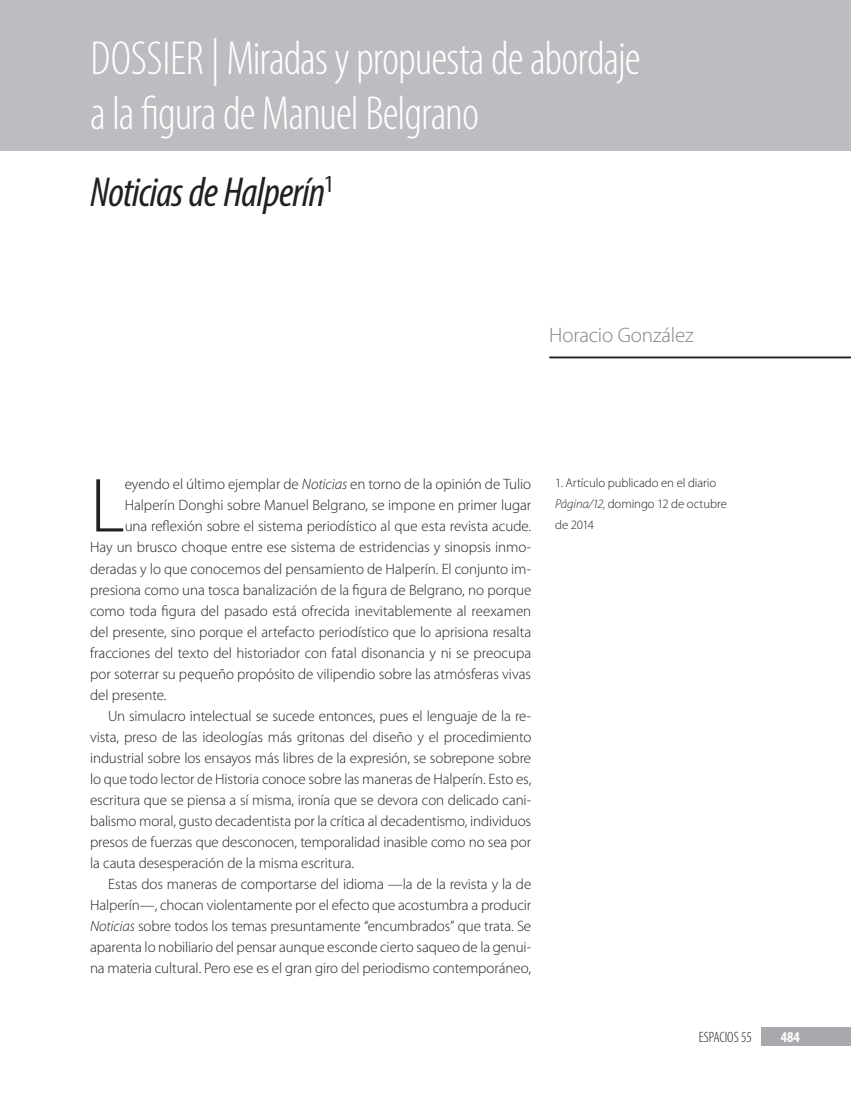
<style>
.page{position:relative;width:851px;height:1098px;background:#fff}
.page>*{position:absolute;margin:0;border:0;box-sizing:border-box;transform-origin:0 0}
.Texto_central_letra{font:300 77.25px "Myriad Pro";color:#231f20}
.t1{font:300 condensed 48px/55.5px "Myriad Pro";letter-spacing:-.02em;color:#fff}
.Titulo_nota{font:italic condensed 42px "Myriad Pro";letter-spacing:-.02em;color:#231f20}
.t2{font:300 21px "Myriad Pro";letter-spacing:-.01em;color:#808285}
.Texto_central{font:300 15px/21px "Myriad Pro";letter-spacing:-.01em;color:#231f20;text-align:justify}
.Texto_central_letra-2{font:300 15px "Myriad Pro";letter-spacing:-.005em;color:#231f20}
.pie_de_pagina{font:300 condensed 15px "Myriad Pro";color:#231f20}
.pie_de_pagina-2{font:700 condensed 15px "Myriad Pro";color:#fff}
.Notas_al_pie{font:300 12.75px/21px "Myriad Pro";letter-spacing:-.005em;color:#231f20}
.s1{font-style:italic}
</style>
<div class="page">
<div style="left:760px;top:1027px;width:90px;height:18px;background:#a8a9ad"></div>
<div style="left:0;top:0;width:850px;height:151px;background:#bcbdc0"></div>
<hr style="left:549px;top:356px;width:301px;height:2px;background:#231f20">
<h2 class="t1" style="left:90px;top:31px;width:552px">DOSSIER | Miradas y propuesta de abordaje a la figura de Manuel Belgrano</h2>
<p class="Titulo_nota" style="left:90px;top:166px;width:245px">Noticias de Halperín<sup>1</sup></p>
<h3 class="t2" style="left:549px;top:324px;width:146px">Horacio González</h3>
<p class="Texto_central_letra" style="left:90px;top:463px;width:36px">L</p>
<p class="Texto_central_letra-2" style="left:125px;top:476px;width:408px">eyendo el último ejemplar de <span class="s1">Noticias</span> en torno de la opinión de Tulio</p>
<p class="Texto_central_letra-2" style="left:125px;top:497px;width:408px">Halperín Donghi sobre Manuel Belgrano, se impone en primer lugar</p>
<p class="Texto_central_letra-2" style="left:125px;top:518px;width:408px">una reflexión sobre el sistema periodístico al que esta revista acude.</p>
<p class="Texto_central_letra-2" style="left:90px;top:539px;width:442px">Hay un brusco choque entre ese sistema de estridencias y sinopsis inmo-</p>
<p class="Texto_central_letra-2" style="left:90px;top:560px;width:442px">deradas y lo que conocemos del pensamiento de Halperín. El conjunto im-</p>
<p class="Texto_central_letra-2" style="left:90px;top:581px;width:442px">presiona como una tosca banalización de la figura de Belgrano, no porque</p>
<p class="Texto_central_letra-2" style="left:90px;top:602px;width:442px">como toda figura del pasado está ofrecida inevitablemente al reexamen</p>
<p class="Texto_central_letra-2" style="left:90px;top:623px;width:442px">del presente, sino porque el artefacto periodístico que lo aprisiona resalta</p>
<p class="Texto_central_letra-2" style="left:90px;top:644px;width:442px">fracciones del texto del historiador con fatal disonancia y ni se preocupa</p>
<p class="Texto_central_letra-2" style="left:90px;top:665px;width:442px">por soterrar su pequeño propósito de vilipendio sobre las atmósferas vivas</p>
<p class="Texto_central_letra-2" style="left:90px;top:686px;width:78px">del presente.</p>
<p class="Texto_central" style="left:90px;top:705px;width:442px;text-indent:18px">Un simulacro intelectual se sucede entonces, pues el lenguaje de la re&shy;vista, preso de las ideologías más gritonas del diseño y el procedimiento industrial sobre los ensayos más libres de la expresión, se sobrepone sobre lo que todo lector de Historia conoce sobre las maneras de Halperín. Esto es, escritura que se piensa a sí misma, ironía que se devora con delicado cani&shy;balismo moral, gusto decadentista por la crítica al decadentismo, individuos presos de fuerzas que desconocen, temporalidad inasible como no sea por la cauta desesperación de la misma escritura.</p>
<p class="Texto_central" style="left:90px;top:873px;width:442px;text-indent:18px">Estas dos maneras de comportarse del idioma —la de la revista y la de Halperín—, chocan violentamente por el efecto que acostumbra a producir <span class="s1">Noticias</span> sobre todos los temas presuntamente “encumbrados” que trata. Se aparenta lo nobiliario del pensar aunque esconde cierto saqueo de la genui&shy;na materia cultural. Pero ese es el gran giro del periodismo contemporáneo,</p>
<p class="Notas_al_pie" style="left:555px;top:472px;width:173px">1. Artículo publicado en el diario<br><span class="s1">Página/12</span>, domingo 12 de octubre de 2014</p>
<p class="pie_de_pagina" style="left:698px;top:1028px;width:54px">ESPACIOS 55</p>
<p class="pie_de_pagina-2" style="left:780px;top:1027px;width:21px">484</p>
</div>
